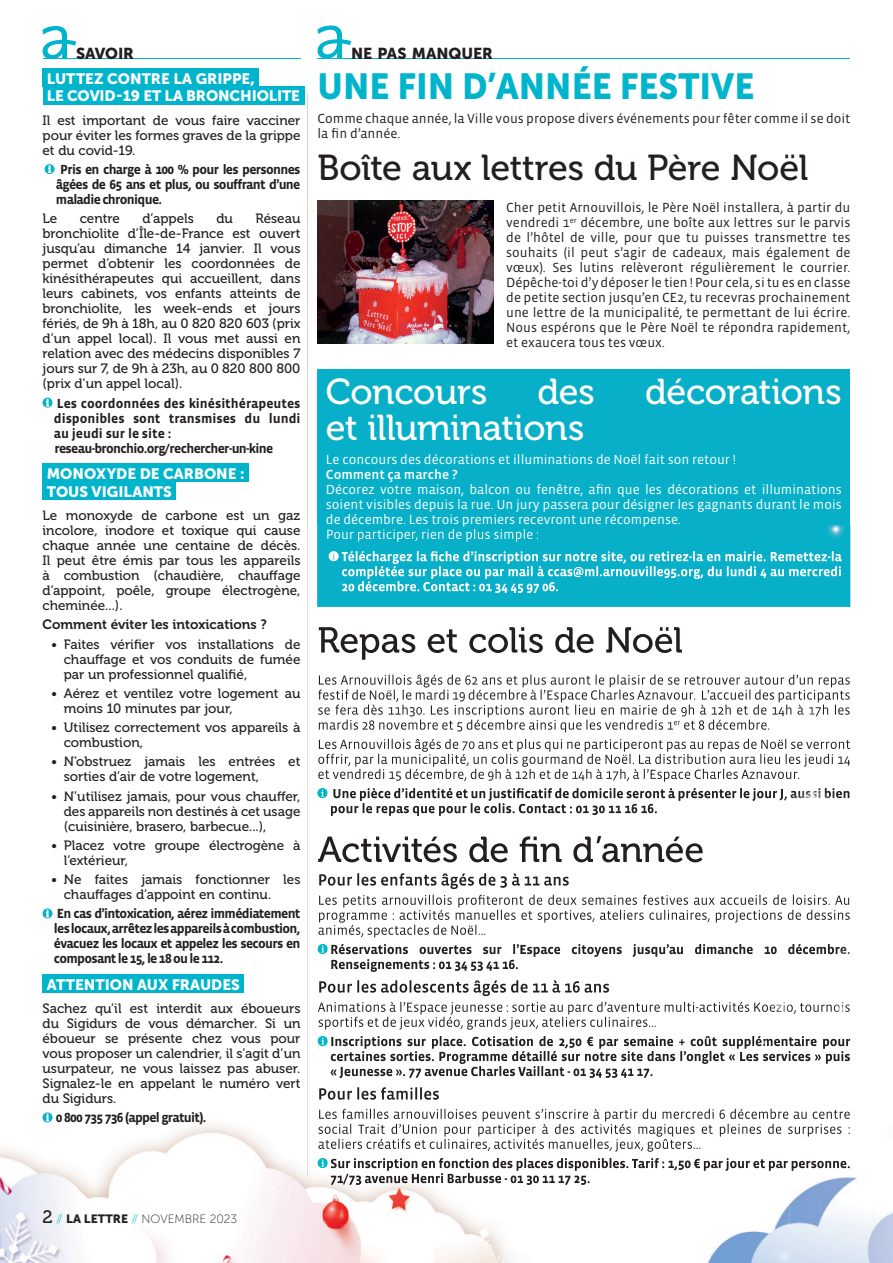
<style>
.page{position:relative;width:893px;height:1263px;background:#fff}
.page>*{position:absolute;margin:0;border:0;box-sizing:border-box;transform-origin:0 0}
.t1{font:36px "Museo 500";letter-spacing:-.01em;color:#fff}
.t2{font:36px "Museo 500";letter-spacing:-.015em;color:#231f20}
.t3{font:36px "Museo Sans 900";color:#00b5cb;scale:.95 1}
.t4{font:15.75px "Museo Sans 900";letter-spacing:-.005em;color:#231f20}
.t5{font:15px/17.7px "Museo Sans 900";color:#fff}
.t6{font:13.5px/15px "Museo 500";color:#231f20;text-align:justify}
.t7{font:13.5px/15px "Vista Sans OTCE";color:#231f20}
.t8{font:700 13.5px/15px "Vista Sans";letter-spacing:-.05em;color:#231f20;text-align:justify}
.t9{font:13.5px/15px "Vista Sans OTCE";color:#fff;text-align:justify}
.t10{font:700 13.5px/15px "Vista Sans";color:#231f20}
.t11{font:13.5px "Museo 700";color:#231f20}
.t12{font:500 13.5px "Vista Sans OTCE";color:#fff}
.t13{font:12px "Museo Sans 100";color:#231f20}
.s1{font-family:"Minion Pro";font-weight:400;font-size:10.5px;color:#fff}
.s2{font-family:"Museo 500";font-size:18px}
.s3{color:#00b5cb}
.s4{font-family:"Museo Sans 900"}
</style>
<div class="page">
<img style="left:0;top:974px;width:307px;height:289px">
<hr style="left:43px;top:59px;width:257px;height:1px;background:#00b5cb">
<hr style="left:317px;top:59px;width:533px;height:1px;background:#00b5cb">
<svg style="left:43px;top:26px;width:33px;height:33px"></svg>
<svg style="left:317px;top:26px;width:34px;height:33px"></svg>
<div style="left:43px;top:69px;width:216px;height:18px;background:#00b5cb"></div>
<div style="left:43px;top:86px;width:261px;height:18px;background:#00b5cb"></div>
<div style="left:43px;top:464px;width:206px;height:18px;background:#00b5cb"></div>
<div style="left:43px;top:482px;width:133px;height:18px;background:#00b5cb"></div>
<div style="left:43px;top:975px;width:201px;height:18px;background:#00b5cb"></div>
<div style="left:45px;top:164px;width:10px;height:10px;background:#00b5cb;border-radius:50%"></div>
<div style="left:43px;top:398px;width:9px;height:10px;background:#00b5cb;border-radius:50%"></div>
<div style="left:43px;top:908px;width:9px;height:10px;background:#00b5cb;border-radius:50%"></div>
<div style="left:43px;top:1112px;width:9px;height:10px;background:#00b5cb;border-radius:50%"></div>
<hr style="left:307px;top:94px;width:1px;height:1082px;background:#d9d3cc">
<div style="left:317px;top:369px;width:533px;height:238px;background:#07b0c8"></div>
<img style="left:317px;top:201px;width:176px;height:143px">
<img style="left:307px;top:525px;width:586px;height:738px">
<img style="left:307px;top:525px;width:1px;height:651px">
<img style="left:317px;top:525px;width:533px;height:82px">
<img style="left:327px;top:525px;width:353px;height:2px">
<img style="left:327px;top:529px;width:211px;height:13px">
<svg style="left:329px;top:551px;width:10px;height:10px"></svg>
<img style="left:341px;top:551px;width:501px;height:13px">
<img style="left:342px;top:566px;width:500px;height:13px">
<img style="left:342px;top:581px;width:216px;height:12px">
<img style="left:318px;top:836px;width:385px;height:26px">
<img style="left:319px;top:873px;width:250px;height:16px">
<img style="left:319px;top:895px;width:531px;height:12px">
<img style="left:319px;top:910px;width:531px;height:13px">
<img style="left:318px;top:925px;width:168px;height:12px">
<img style="left:328px;top:944px;width:522px;height:13px">
<svg style="left:318px;top:944px;width:11px;height:10px"></svg>
<img style="left:331px;top:959px;width:187px;height:11px">
<img style="left:331px;top:970px;width:187px;height:2px">
<img style="left:319px;top:980px;width:290px;height:16px">
<img style="left:790px;top:1002px;width:60px;height:13px">
<img style="left:318px;top:1002px;width:472px;height:13px">
<img style="left:318px;top:1017px;width:338px;height:13px">
<img style="left:790px;top:1036px;width:60px;height:13px">
<img style="left:328px;top:1036px;width:462px;height:13px">
<svg style="left:318px;top:1036px;width:11px;height:10px"></svg>
<img style="left:790px;top:1051px;width:60px;height:13px">
<img style="left:331px;top:1051px;width:459px;height:13px">
<img style="left:330px;top:1066px;width:322px;height:12px">
<img style="left:319px;top:1087px;width:120px;height:13px">
<img style="left:790px;top:1109px;width:60px;height:12px">
<img style="left:319px;top:1109px;width:471px;height:12px">
<img style="left:790px;top:1124px;width:60px;height:13px">
<img style="left:318px;top:1124px;width:472px;height:13px">
<img style="left:318px;top:1139px;width:382px;height:13px">
<img style="left:790px;top:1158px;width:60px;height:13px">
<img style="left:328px;top:1158px;width:462px;height:13px">
<svg style="left:318px;top:1158px;width:11px;height:10px"></svg>
<img style="left:331px;top:1173px;width:259px;height:12px">
<img style="left:319px;top:627px;width:363px;height:33px">
<img style="left:319px;top:674px;width:531px;height:13px">
<img style="left:318px;top:689px;width:532px;height:13px">
<img style="left:318px;top:704px;width:532px;height:13px">
<img style="left:319px;top:719px;width:354px;height:13px">
<svg style="left:674px;top:721px;width:6px;height:4px"></svg>
<img style="left:680px;top:719px;width:90px;height:11px">
<img style="left:319px;top:739px;width:531px;height:13px">
<img style="left:318px;top:754px;width:532px;height:13px">
<img style="left:318px;top:769px;width:481px;height:13px">
<svg style="left:317px;top:788px;width:13px;height:11px"></svg>
<img style="left:330px;top:788px;width:520px;height:13px">
<img style="left:331px;top:803px;width:326px;height:13px">
<p class="t4" style="left:76px;top:45px;width:59px">SAVOIR</p>
<p class="t5" style="left:47px;top:69px;width:255px">LUTTEZ CONTRE LA GRIPPE,<br>LE COVID-19 ET LA BRONCHIOLITE</p>
<p class="t6" style="left:43px;top:113px;width:259px">Il est important de vous faire vacciner pour éviter les formes graves de la grippe et du covid-19.</p>
<p class="t8" style="left:56px;top:162px;width:246px;text-indent:-8px"><span class="s1">i</span> Pris en charge à 100 % pour les personnes âgées de 65 ans et plus, ou souffrant d’une maladie chronique.</p>
<p class="t6" style="left:43px;top:211px;width:16px">Le</p>
<p class="t6" style="left:80px;top:211px;width:42px">centre</p>
<p class="t6" style="left:142px;top:211px;width:53px">d’appels</p>
<p class="t6" style="left:216px;top:211px;width:18px">du</p>
<p class="t6" style="left:43px;top:211px;width:259px;text-indent:213px">Réseau bronchiolite d’Île-de-France est ouvert jusqu’au dimanche 14 janvier. Il vous permet d’obtenir les coordonnées de kinésithérapeutes qui accueillent, dans leurs cabinets, vos enfants atteints de bronchiolite, les week-ends et jours fériés, de 9h à 18h, au 0 820 820 603 (prix d’un appel local). Il vous met aussi en relation avec des médecins disponibles 7 jours sur 7, de 9h à 23h, au 0 820 800 800 (prix d’un appel local).</p>
<p class="t10" style="left:54px;top:396px;width:248px;text-indent:-8px"><span class="s1">i</span> Les coordonnées des kinésithérapeutes disponibles sont transmises du lundi au jeudi sur le site : reseau-bronchio.org/rechercher-un-kine</p>
<p class="t5" style="left:47px;top:465px;width:199px">MONOXYDE DE CARBONE :<br>TOUS VIGILANTS</p>
<p class="t6" style="left:43px;top:508px;width:259px">Le monoxyde de carbone est un gaz incolore, inodore et toxique qui cause chaque année une centaine de décès.<br>Il peut être émis par tous les appareils à combustion (chaudière, chauffage d’appoint, poêle, groupe électrogène, cheminée...).</p>
<p class="t11" style="left:43px;top:617px;width:226px">Comment éviter les intoxications ?</p>
<p class="t6" style="left:64px;top:637px;width:238px;text-indent:-13px">• Faites vérifier vos installations de chauffage et vos conduits de fumée par un professionnel qualifié,</p>
<p class="t6" style="left:64px;top:686px;width:238px;text-indent:-13px">• Aérez et ventilez votre logement au moins 10 minutes par jour,</p>
<p class="t6" style="left:64px;top:720px;width:238px;text-indent:-13px">• Utilisez correctement vos appareils à combustion,</p>
<p class="t6" style="left:64px;top:754px;width:238px;text-indent:-13px">• N’obstruez jamais les entrées et sorties d’air de votre logement,</p>
<p class="t6" style="left:64px;top:789px;width:238px;text-indent:-13px">• N’utilisez jamais, pour vous chauffer, des appareils non destinés à cet usage (cuisinière, brasero, barbecue...),</p>
<p class="t6" style="left:64px;top:838px;width:238px;text-indent:-13px">• Placez votre groupe électrogène à l’extérieur,</p>
<p class="t6" style="left:64px;top:872px;width:238px;text-indent:-13px">• Ne faites jamais fonctionner les chauffages d’appoint en continu.</p>
<p class="t8" style="left:54px;top:907px;width:248px;text-indent:-8px"><span class="s1">i</span> En cas d’intoxication, aérez immédiatement les locaux, arrêtez les appareils à combustion, évacuez les locaux et appelez les secours en composant le 15, le 18 ou le 112.</p>
<p class="t5" style="left:47px;top:975px;width:195px">ATTENTION AUX FRAUDES</p>
<p class="t6" style="left:43px;top:1001px;width:259px">Sachez qu’il est interdit aux éboueurs du Sigidurs de vous démarcher. Si un éboueur se présente chez vous pour vous proposer un calendrier, il s’agit d’un usurpateur, ne vous laissez pas abuser.<br>Signalez-le en appelant le numéro vert du Sigidurs.</p>
<p class="t8" style="left:46px;top:1111px;width:162px"><span class="s1">i</span> 0 800 735 736 (appel gratuit).</p>
<p class="t4" style="left:351px;top:44px;width:143px">NE PAS MANQUER</p>
<h1 class="t3" style="left:317px;top:66px;width:461px">UNE FIN D’ANNÉE FESTIVE</h1>
<p class="t7" style="left:317px;top:111px;width:534px">Comme chaque année, la Ville vous propose divers événements pour fêter comme il se doit la fin d’année.</p>
<h1 class="t2" style="left:317px;top:148px;width:492px">Boîte aux lettres du Père Noël</h1>
<p class="t7" style="left:506px;top:200px;width:346px;text-align:justify">Cher petit Arnouvillois, le Père Noël installera, à partir du vendredi 1<sup>er</sup> décembre, une boîte aux lettres sur le parvis de l’hôtel de ville, pour que tu puisses transmettre tes souhaits (il peut s’agir de cadeaux, mais également de vœux). Ses lutins relèveront régulièrement le courrier.<br>Dépêche-toi d’y déposer le tien ! Pour cela, si tu es en classe de petite section jusqu’en CE2, tu recevras prochainement une lettre de la municipalité, te permettant de lui écrire.<br>Nous espérons que le Père Noël te répondra rapidement, et exaucera tous tes vœux.</p>
<h1 class="t1" style="left:326px;top:372px;width:163px">Concours</h1>
<h1 class="t1" style="left:537px;top:372px;width:59px">des</h1>
<h1 class="t1" style="left:645px;top:372px;width:198px">décorations</h1>
<h1 class="t1" style="left:326px;top:408px;width:260px">et illuminations</h1>
<p class="t9" style="left:326px;top:452px;width:412px">Le concours des décorations et illuminations de Noël fait son retour !</p>
<p class="t12" style="left:326px;top:467px;width:133px">Comment ça marche ?</p>
<p class="t9" style="left:326px;top:482px;width:517px">Décorez votre maison, balcon ou fenêtre, afin que les décorations et illuminations soient visibles depuis la rue. Un jury passera pour désigner les gagnants durant le mois de décembre. Les trois premiers recevront une récompense.</p>
<p class="t13" style="left:43px;top:1212px;width:196px"><span class="s2">2</span> <span class="s3">//</span> <span class="s4">LA LETTRE</span> <span class="s3">//</span> NOVEMBRE 2023</p>
</div>
